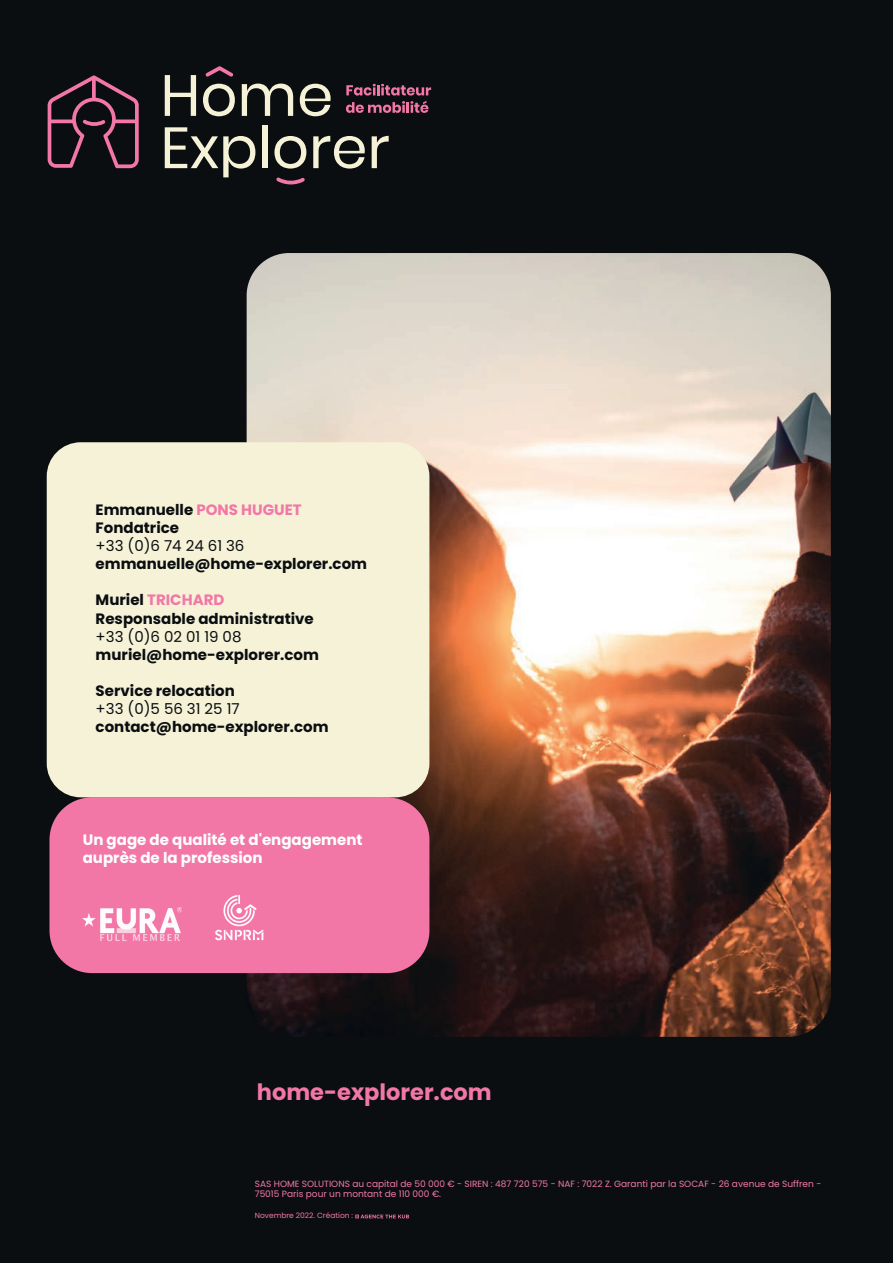
<style>
.page{position:relative;width:893px;height:1263px;background:#0b0e11}
.page>*{position:absolute;margin:0;border:0;box-sizing:border-box;transform-origin:0 0}
.t1{font:700 22.5px "Poppins";color:#f277a7}
.t2{font:700 15px/18px "Poppins";color:#0b0e11}
.t3{font:700 15px/18px "Poppins";color:#fff}
.t4{font:15px "Poppins";color:#0b0e11}
.t5{font:9px/10.5px "Poppins";color:#f277a7}
.t6{font:7.5px "Poppins";color:#f277a7}
.s1{color:#f277a7}
</style>
<div class="page">
<img style="left:247px;top:253px;width:584px;height:784px">
<div style="left:49px;top:797px;width:380px;height:176px;background:#f277a7;border-radius:43px"></div>
<svg style="left:165px;top:75px;width:31px;height:41px"></svg>
<svg style="left:203px;top:84px;width:32px;height:32px"></svg>
<svg style="left:242px;top:84px;width:51px;height:32px"></svg>
<svg style="left:300px;top:84px;width:31px;height:32px"></svg>
<svg style="left:165px;top:127px;width:90px;height:50px"></svg>
<div style="left:262px;top:125px;width:6px;height:43px;background:#f6f2d7"></div>
<svg style="left:274px;top:136px;width:32px;height:33px"></svg>
<svg style="left:313px;top:136px;width:52px;height:33px"></svg>
<svg style="left:372px;top:136px;width:17px;height:32px"></svg>
<svg style="left:276px;top:177px;width:29px;height:7px"></svg>
<svg style="left:205px;top:66px;width:28px;height:11px"></svg>
<svg style="left:48px;top:75px;width:91px;height:93px"></svg>
<svg style="left:346px;top:84px;width:85px;height:29px"></svg>
<div style="left:47px;top:442px;width:382px;height:355px;background:#f6f2d7;border-radius:34px"></div>
<svg style="left:355px;top:1214px;width:54px;height:4px"></svg>
<img style="left:83px;top:908px;width:99px;height:34px">
<img style="left:215px;top:895px;width:49px;height:46px">
<p class="t2" style="left:96px;top:501px;width:208px">Emmanuelle <span class="s1">PONS HUGUET<br></span>Fondatrice</p>
<p class="t4" style="left:96px;top:537px;width:150px">+33 (0)6 74 24 61 36</p>
<p class="t2" style="left:96px;top:555px;width:273px">emmanuelle@home-explorer.com</p>
<p class="t2" style="left:96px;top:591px;width:220px">Muriel <span class="s1">TRICHARD<br></span>Responsable administrative</p>
<p class="t4" style="left:96px;top:627px;width:147px">+33 (0)6 02 01 19 08</p>
<p class="t2" style="left:96px;top:645px;width:225px">muriel@home-explorer.com</p>
<p class="t2" style="left:96px;top:681px;width:141px">Service relocation</p>
<p class="t4" style="left:96px;top:699px;width:146px">+33 (0)5 56 31 25 17</p>
<p class="t2" style="left:96px;top:717px;width:234px">contact@home-explorer.com</p>
<p class="t3" style="left:83px;top:830px;width:281px">Un gage de qualité et d'engagement auprès de la profession</p>
<h1 class="t1" style="left:257px;top:1078px;width:236px">home-explorer.com</h1>
<p class="t5" style="left:255px;top:1178px;width:568px">SAS HOME SOLUTIONS au capital de 50 000 € - SIREN : 487 720 575 - NAF : 7022 Z. Garanti par la SOCAF - 26 avenue de Suffren -<br>75015 Paris pour un montant de 110 000 €.</p>
<p class="t6" style="left:255px;top:1211px;width:100px">Novembre 2022. Création :</p>
</div>
